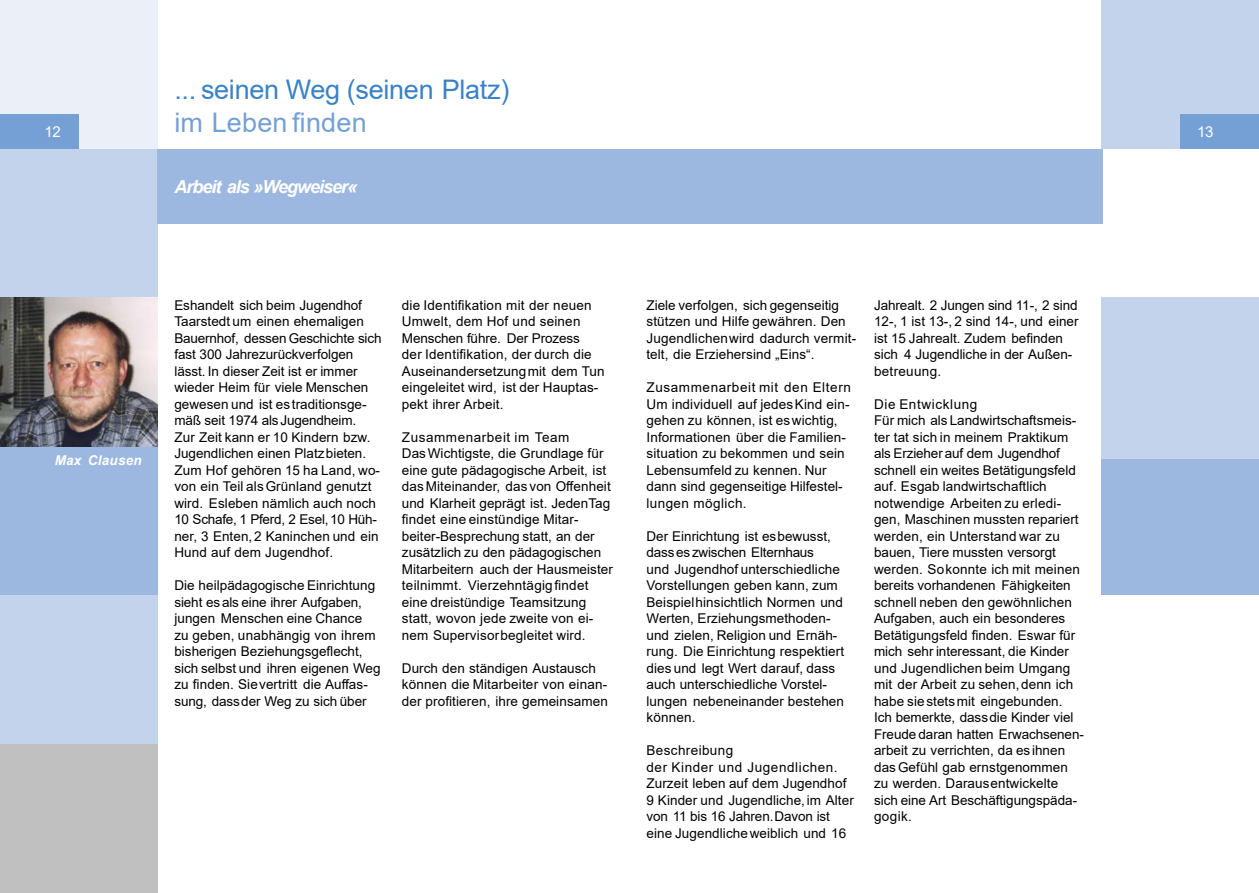
<style>
.page{position:relative;width:1259px;height:893px;background:#fff}
.page>*{position:absolute;margin:0;border:0;box-sizing:border-box;transform-origin:0 0}
.t1{font:27px "Arial";letter-spacing:-.01em;color:#3a82c6}
.t2{font:27px "Arial";letter-spacing:.01em;color:#74a0d5}
.t3{font:italic 700 18px "Arial";letter-spacing:-.055em;color:#fff}
.t4{font:15px "Arial";color:#fff}
.t5{font:13.5px/16.5px "Arial";letter-spacing:.005em;color:#000}
.t6{font:italic 700 13.5px "Arial";letter-spacing:.02em;color:#fff}
</style>
<div class="page">
<div style="left:1101px;top:0;width:158px;height:149px;background:#c4d3ec"></div>
<div style="left:1180px;top:115px;width:79px;height:34px;background:#74a0d5"></div>
<div style="left:0;top:0;width:157px;height:149px;background:#ebeff8"></div>
<div style="left:1101px;top:446px;width:158px;height:149px;background:#9cb7e0"></div>
<div style="left:0;top:744px;width:157px;height:149px;background:#c0c0c0"></div>
<div style="left:0;top:149px;width:157px;height:149px;background:#c4d3ec"></div>
<div style="left:0;top:446px;width:157px;height:149px;background:#9cb7e0"></div>
<div style="left:1101px;top:298px;width:158px;height:161px;background:#c4d3ec"></div>
<div style="left:0;top:115px;width:79px;height:34px;background:#74a0d5"></div>
<div style="left:157px;top:149px;width:946px;height:74px;background:#9cb7e0"></div>
<img style="left:0;top:298px;width:157px;height:148px">
<div style="left:0;top:595px;width:157px;height:149px;background:#c4d3ec"></div>
<p class="t4" style="left:44px;top:126px;width:18px">12</p>
<h1 class="t1" style="left:174px;top:80px;width:336px">... seinen Weg (seinen Platz)</h1>
<h1 class="t2" style="left:174px;top:112px;width:194px">im Leben finden</h1>
<h2 class="t3" style="left:174px;top:180px;width:184px">Arbeit als »Wegweiser«</h2>
<p class="t6" style="left:55px;top:455px;width:89px">Max Clausen</p>
<p class="t5" style="left:174px;top:298px;width:209px">Eshandelt sich beim Jugendhof<br>Taarstedt um einen ehemaligen<br>Bauernhof, dessen Geschichte sich fast 300 Jahrezurückverfolgen lässt. In dieser Zeit ist er immer wieder Heim für viele Menschen gewesen und ist es traditionsge&shy;mäß seit 1974 als Jugendheim.<br>Zur Zeit kann er 10 Kindern bzw.<br>Jugendlichen einen Platzbieten.<br>Zum Hof gehören 15 ha Land, wo&shy;von ein Teil alsGrünland genutzt wird. Esleben nämlich auch noch<br>10 Schafe, 1 Pferd, 2 Esel,10 Hüh&shy;ner, 3 Enten,2 Kaninchen und ein<br>Hund auf dem Jugendhof.</p>
<p class="t5" style="left:174px;top:578px;width:208px">Die heilpädagogische Einrichtung sieht esals eine ihrer Aufgaben, jungen Menschen eine Chance<br>zu geben, unabhängig von ihrem bisherigen Beziehungsgeflecht, sich selbst und ihren eigenen Weg zu finden. Sievertritt die Auffas&shy;sung, dassder Weg zu sich über</p>
<p class="t5" style="left:402px;top:298px;width:204px">die Identifikation mit der neuen<br>Umwelt, dem Hof und seinen<br>Menschen führe. Der Prozess<br>der Identifikation, der durch die<br>Auseinandersetzungmit dem Tun eingeleitet wird, ist der Hauptas&shy;pekt ihrer Arbeit.</p>
<p class="t5" style="left:402px;top:430px;width:212px">Zusammenarbeit im Team<br>DasWichtigste, die Grundlage für eine gute pädagogische Arbeit, ist das Miteinander, das von Offenheit und Klarheit geprägt ist. JedenTag findet eine einstündige Mitar&shy;beiter-Besprechung statt, an der zusätzlich zu den pädagogischen<br>Mitarbeitern auch der Hausmeister teilnimmt. Vierzehntägigfindet eine dreistündige Teamsitzung statt, wovon jede zweite von ei&shy;nem Supervisorbegleitet wird.</p>
<p class="t5" style="left:402px;top:661px;width:207px">Durch den ständigen Austausch können die Mitarbeiter von einan&shy;der profitieren, ihre gemeinsamen</p>
<p class="t5" style="left:646px;top:298px;width:211px">Ziele verfolgen, sich gegenseitig stützen und Hilfe gewähren. Den Jugendlichenwird dadurch vermit&shy;telt, die Erziehersind „Eins“.</p>
<p class="t5" style="left:646px;top:380px;width:206px">Zusammenarbeit mit den Eltern<br>Um individuell auf jedesKind ein&shy;gehen zu können, ist eswichtig,<br>Informationen über die Familien&shy;situation zu bekommen und sein<br>Lebensumfeld zu kennen. Nur dann sind gegenseitige Hilfestel&shy;lungen möglich.</p>
<p class="t5" style="left:646px;top:529px;width:199px">Der Einrichtung ist esbewusst, dasses zwischen Elternhaus<br>und Jugendhof unterschiedliche<br>Vorstellungen geben kann, zum<br>Beispielhinsichtlich Normen und<br>Werten, Erziehungsmethoden&shy;und zielen, Religion und Ernäh&shy;rung. Die Einrichtung respektiert dies und legt Wert darauf, dass auch unterschiedliche Vorstel&shy;lungen nebeneinander bestehen können.</p>
<p class="t5" style="left:646px;top:743px;width:209px">Beschreibung<br>der Kinder und Jugendlichen.<br>Zurzeit leben auf dem Jugendhof<br>9 Kinder und Jugendliche,im Alter von 11 bis 16 Jahren.Davon ist eine Jugendlicheweiblich und 16</p>
<p class="t5" style="left:874px;top:298px;width:206px">Jahrealt. 2 Jungen sind 11-, 2 sind<br>12-, 1 ist 13-, 2 sind 14-, und einer ist 15 Jahrealt. Zudem befinden sich 4 Jugendliche in der Außen&shy;betreuung.</p>
<p class="t5" style="left:874px;top:397px;width:211px">Die Entwicklung<br>Für mich als Landwirtschaftsmeis&shy;ter tat sich in meinem Praktikum als Erzieher auf dem Jugendhof schnell ein weites Betätigungsfeld auf. Esgab landwirtschaftlich notwendige Arbeiten zu erledi&shy;gen, Maschinen mussten repariert werden, ein Unterstand war zu bauen, Tiere mussten versorgt werden. Sokonnte ich mit meinen bereits vorhandenen Fähigkeiten schnell neben den gewöhnlichen<br>Aufgaben, auch ein besonderes<br>Betätigungsfeld finden. Eswar für mich sehr interessant, die Kinder und Jugendlichen beim Umgang mit der Arbeit zu sehen,denn ich habe sie stetsmit eingebunden.<br>Ich bemerkte, dassdie Kinder viel<br>Freude daran hatten Erwachsenen&shy;arbeit zu verrichten, da es ihnen dasGefühl gab ernstgenommen zu werden. Darausentwickelte sich eine Art Beschäftigungspäda&shy;gogik.</p>
<p class="t4" style="left:1197px;top:126px;width:18px">13</p>
</div>
